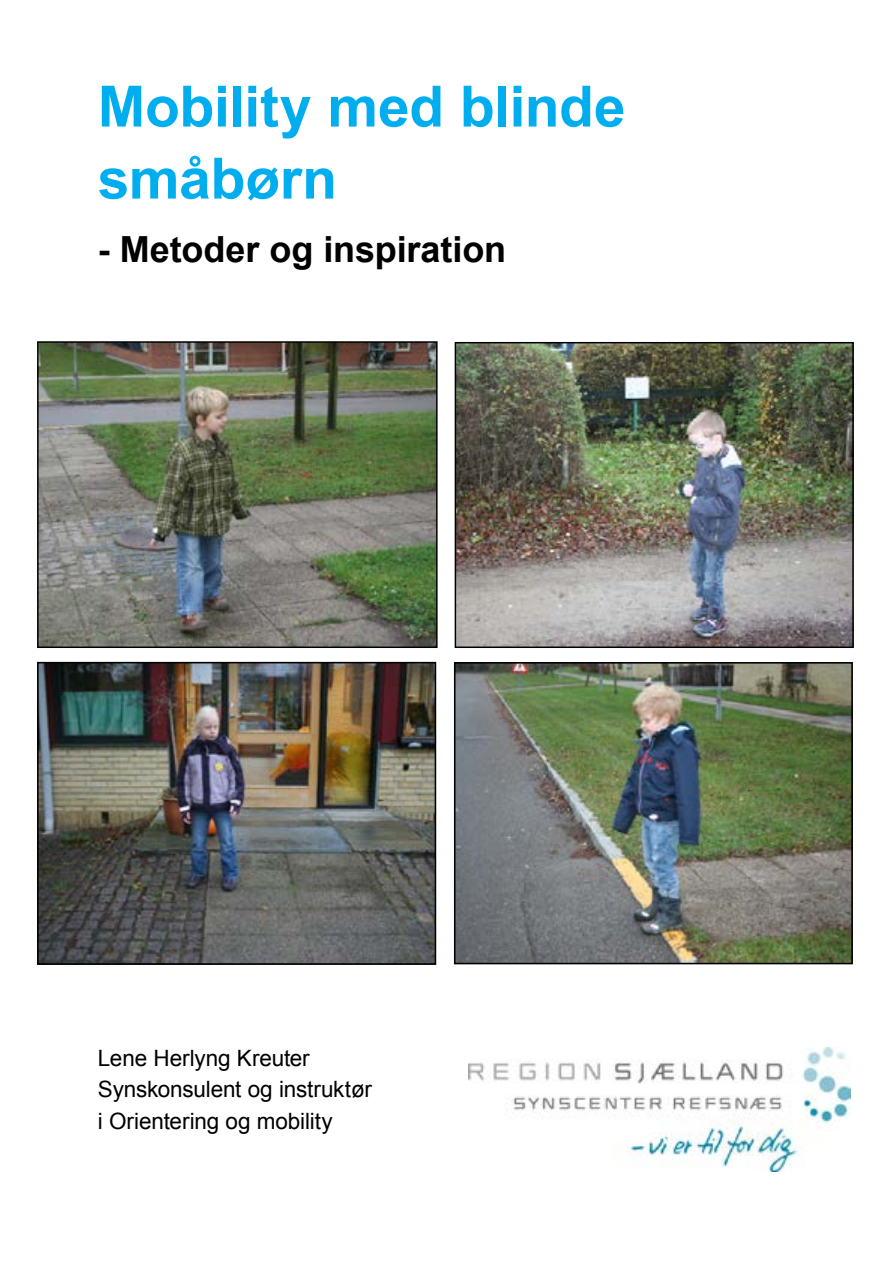
<style>
.page{position:relative;width:893px;height:1263px;background:#fff}
.page>*{position:absolute;margin:0;border:0;box-sizing:border-box;transform-origin:0 0}
.t1{font:700 57px "Arial";letter-spacing:-.005em;color:#00aeef}
.t2{font:700 36px "Arial";letter-spacing:-.005em;color:#000}
.t3{font:22.5px "Arial";letter-spacing:-.005em;color:#000}
</style>
<div class="page">
<img style="left:40px;top:665px;width:393px;height:297px">
<div style="left:37px;top:662px;width:399px;height:303px;border:2px solid #000"></div>
<img style="left:457px;top:665px;width:393px;height:296px">
<div style="left:454px;top:662px;width:399px;height:302px;border:2px solid #000"></div>
<img style="left:457px;top:344px;width:395px;height:302px">
<div style="left:455px;top:342px;width:399px;height:306px;border:1px solid #000"></div>
<img style="left:39px;top:343px;width:397px;height:303px">
<div style="left:37px;top:341px;width:401px;height:307px;border:1px solid #000"></div>
<img style="left:469px;top:1047px;width:381px;height:124px">
<p class="t1" style="left:98px;top:69px;width:529px">Mobility med blinde</p>
<p class="t1" style="left:98px;top:141px;width:241px">småbørn</p>
<p class="t2" style="left:98px;top:226px;width:410px">- Metoder og inspiration</p>
<p class="t3" style="left:98px;top:1043px;width:213px">Lene Herlyng Kreuter</p>
<p class="t3" style="left:98px;top:1074px;width:276px">Synskonsulent og instruktør</p>
<p class="t3" style="left:98px;top:1106px;width:236px">i Orientering og mobility</p>
</div>
